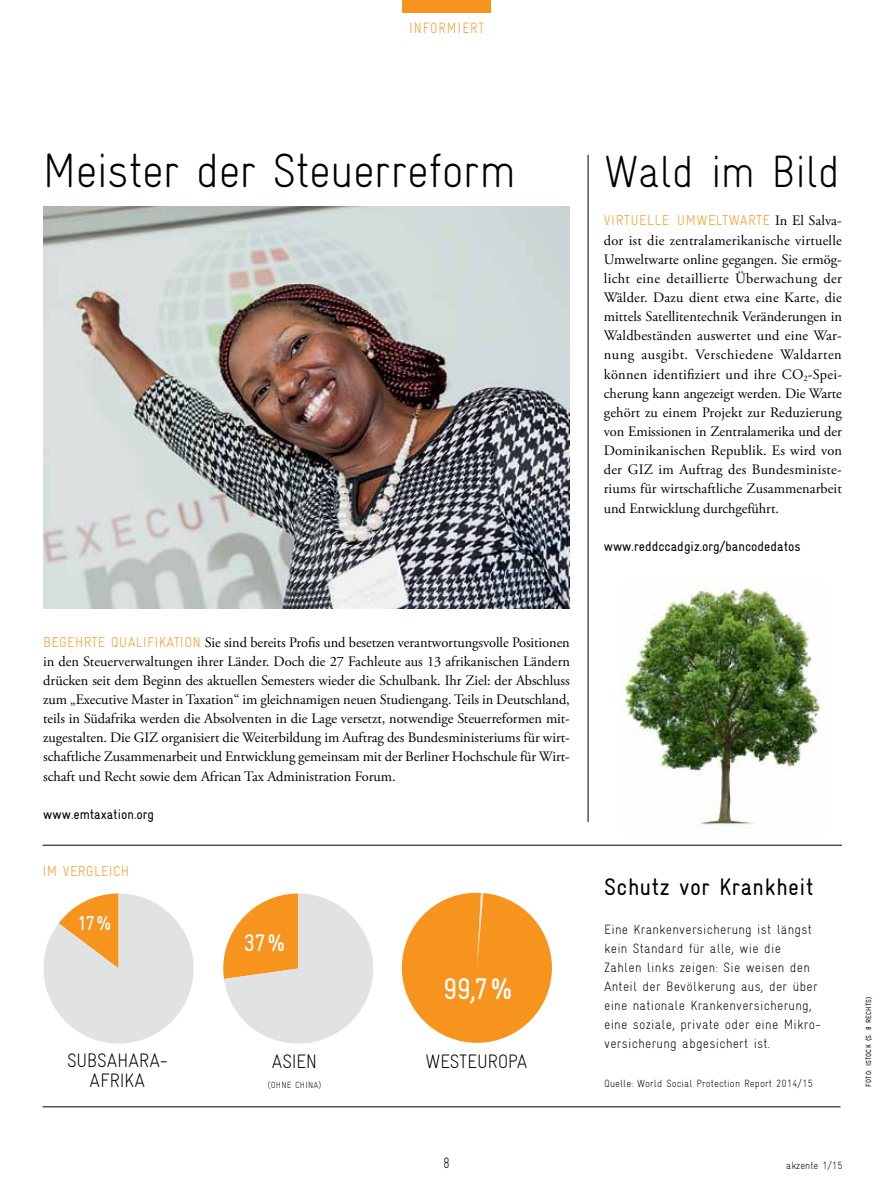
<style>
.page{position:relative;width:893px;height:1191px;background:#fff}
.page>*{position:absolute;margin:0;border:0;box-sizing:border-box;transform-origin:0 0}
.t1{font:48px "Gravur Condensed Light CE";letter-spacing:-.02em;color:#000}
.t2{font:45px "Gravur Condensed Light CE";letter-spacing:-.015em;color:#000}
.t3{font:30px "Gravur Condensed Reg CE";color:#fff}
.t4{font:24px "Gravur Condensed Reg CE";letter-spacing:.02em;color:#000}
.t5{font:24px "Gravur Condensed Reg CE";color:#fff}
.t6{font:20.25px "Gravur Condensed Reg CE";color:#fff}
.t7{font:19.5px/19.5px "Gravur Condensed Light CE";letter-spacing:-.015em;color:#000;text-align:center}
.t8{font:15px "Gravur Condensed Light CE";letter-spacing:.075em;color:#f7941e;scale:.9 1}
.t9{font:15px "Gravur Condensed Light CE";color:#000;scale:.9 1}
.t10{font:14.4px/19.2px "Adobe Garamond Pro";letter-spacing:-.005em;color:#000;text-align:justify}
.t11{font:14.4px "Gravur Condensed Light CE";letter-spacing:.02em;color:#f7941e}
.t12{font:13.8px "Gravur Condensed Reg CE";color:#000}
.t13{font:13.5px/19.2px "Gravur Condensed Light CE";letter-spacing:.02em;color:#000}
.t14{font:10.5px "Gravur Condensed Light CE";letter-spacing:.01em;color:#000}
.t15{font:9px "Gravur Condensed Light CE";letter-spacing:.02em;color:#000}
.t16{font:7.5px "Gravur Condensed Reg CE";letter-spacing:.04em;color:#000}
.s1{font-family:"Gravur Condensed Light CE";color:#f7941e}
</style>
<div class="page">
<div style="left:402px;top:0;width:88px;height:13px;background:#f7941e"></div>
<img style="left:622px;top:578px;width:202px;height:248px">
<hr style="left:43px;top:845px;width:799px;height:1px;background:#000">
<hr style="left:588px;top:155px;width:1px;height:667px;background:#000">
<hr style="left:43px;top:1106px;width:797px;height:1px;background:#000">
<svg style="left:44px;top:893px;width:150px;height:150px"></svg>
<svg style="left:223px;top:893px;width:150px;height:150px"></svg>
<svg style="left:401px;top:892px;width:151px;height:151px"></svg>
<img style="left:43px;top:206px;width:527px;height:402px">
<p class="t8" style="left:409px;top:19px;width:85px">INFORMIERT</p>
<p class="t1" style="left:43px;top:143px;width:475px">Meister der Steuerreform</p>
<p class="t2" style="left:604px;top:146px;width:238px">Wald im Bild</p>
<p class="t10" style="left:604px;top:212px;width:240px"><span class="s1">VIRTUELLE UMWELTWARTE</span> In El Salva&shy;dor ist die zentralamerikanische virtuelle Umweltwarte online gegangen. Sie ermög&shy;licht eine detaillierte Überwachung der Wälder. Dazu dient etwa eine Karte, die mittels Satellitentechnik Veränderungen in Waldbeständen auswertet und eine War&shy;nung ausgibt. Verschiedene Waldarten können identifiziert und ihre CO<sub>2</sub>-Spei&shy;cherung kann angezeigt werden. Die Warte gehört zu einem Projekt zur Reduzierung von Emissionen in Zentralamerika und der Dominikanischen Republik. Es wird von der GIZ im Auftrag des Bundesministe&shy;riums für wirtschaftliche Zusammenarbeit und Entwicklung durchgeführt.</p>
<p class="t12" style="left:604px;top:538px;width:198px">www.reddccadgiz.org/bancodedatos</p>
<p class="t10" style="left:43px;top:633px;width:528px"><span class="s1">BEGEHRTE QUALIFIKATION</span> Sie sind bereits Profis und besetzen verantwortungsvolle Positionen in den Steuerverwaltungen ihrer Länder. Doch die 27 Fachleute aus 13 afrikanischen Ländern drücken seit dem Beginn des aktuellen Semesters wieder die Schulbank. Ihr Ziel: der Abschluss zum „Executive Master in Taxation“ im gleichnamigen neuen Studiengang. Teils in Deutschland, teils in Südafrika werden die Absolventen in die Lage versetzt, notwendige Steuerreformen mit&shy;zugestalten. Die GIZ organisiert die Weiterbildung im Auftrag des Bundesministeriums für wirt&shy;schaftliche Zusammenarbeit und Entwicklung gemeinsam mit der Berliner Hochschule für Wirt&shy;schaft und Recht sowie dem African Tax Administration Forum.</p>
<p class="t12" style="left:43px;top:806px;width:112px">www.emtaxation.org</p>
<p class="t11" style="left:43px;top:863px;width:88px">IM VERGLEICH</p>
<p class="t6" style="left:77px;top:912px;width:36px">17%</p>
<p class="t7" style="left:67px;top:1051px;width:102px">SUBSAHARA-<br>AFRIKA</p>
<p class="t5" style="left:244px;top:929px;width:43px">37%</p>
<p class="t7" style="left:272px;top:1051px;width:47px">ASIEN</p>
<p class="t15" style="left:268px;top:1079px;width:56px">(OHNE CHINA)</p>
<p class="t3" style="left:443px;top:972px;width:71px">99,7%</p>
<p class="t7" style="left:425px;top:1051px;width:104px">WESTEUROPA</p>
<p class="t4" style="left:604px;top:874px;width:211px">Schutz vor Krankheit</p>
<p class="t13" style="left:604px;top:919px;width:217px">Eine Krankenversicherung ist längst kein Standard für alle, wie die Zahlen links zeigen: Sie weisen den Anteil der Bevölkerung aus, der über eine nationale Krankenversicherung, eine soziale, private oder eine Mikro&shy;versicherung abgesichert ist.</p>
<p class="t14" style="left:604px;top:1077px;width:210px">Quelle: World Social Protection Report 2014/15</p>
<p class="t16" style="left:864px;top:1086px;width:92px;rotate:-90deg">foto : i STOCK (s. 8 rechts)</p>
<p class="t9" style="left:443px;top:1154px;width:9px">8</p>
<p class="t14" style="left:786px;top:1158px;width:58px">akzente 1/15</p>
</div>
